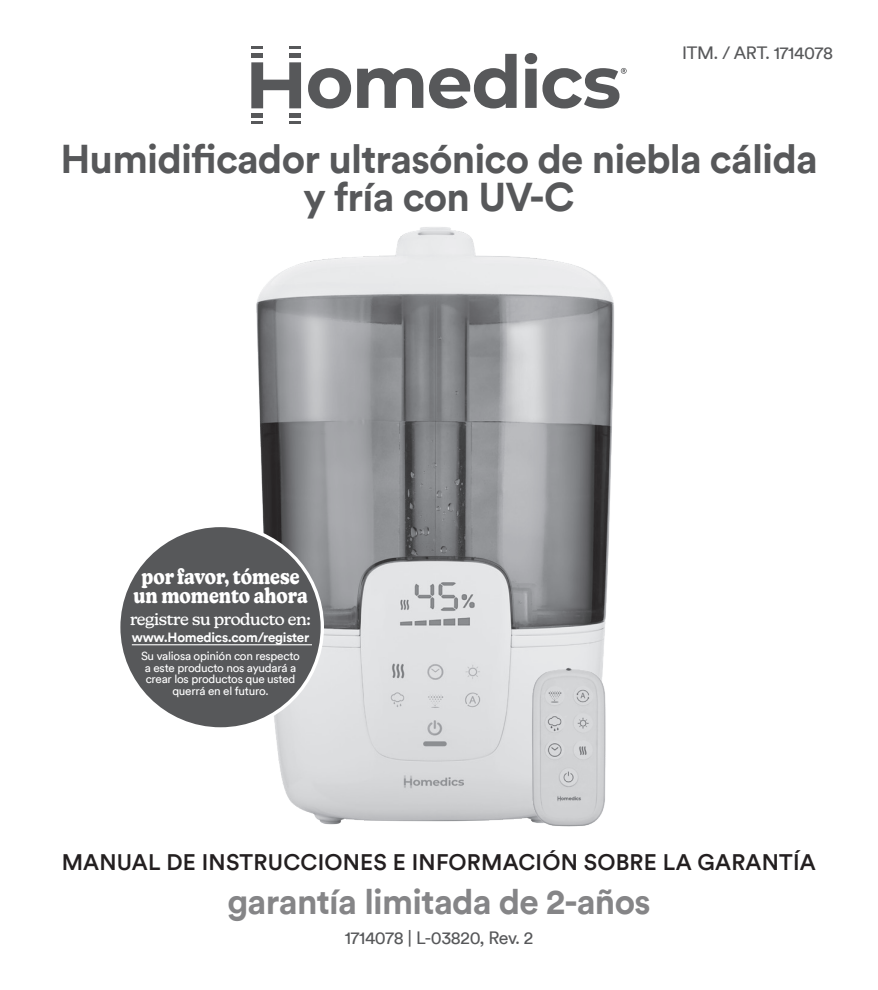
<style>
.page{position:relative;width:878px;height:990px;background:#fff}
.page>*{position:absolute;margin:0;border:0;box-sizing:border-box;transform-origin:0 0}
.t1{font:700 40.25px/37.8px "Circular Std";letter-spacing:-.02em;color:#57585a;text-align:center}
.t2{font:700 35px "Circular Std";letter-spacing:-.02em;color:#858587}
.t3{font:500 22.5px "Circular Std";letter-spacing:.01em;color:#231f20}
.t4{font:700 21.25px/19px "Kansas New";color:#fff;text-align:center;scale:.84 1}
.t5{font:17.75px "Circular Std";letter-spacing:-.02em;color:#57585a}
.t6{font:500 16.75px "Kansas New";letter-spacing:-.02em;color:#fff}
.t7{font:700 13.25px "Circular Std";letter-spacing:-.02em;color:#fff}
.t8{font:11.75px/11.8px "Circular Std";letter-spacing:-.02em;color:#fff;text-align:center}
</style>
<div class="page">
<img style="left:256px;top:227px;width:358px;height:598px">
<img style="left:525px;top:666px;width:88px;height:161px">
<svg style="left:251px;top:62px;width:50px;height:46px"></svg>
<svg style="left:308px;top:68px;width:43px;height:40px"></svg>
<svg style="left:357px;top:68px;width:66px;height:40px"></svg>
<svg style="left:429px;top:54px;width:87px;height:54px"></svg>
<hr style="left:251px;top:113px;width:12px;height:4px;background:#57585a">
<hr style="left:289px;top:113px;width:12px;height:4px;background:#57585a">
<svg style="left:251px;top:121px;width:12px;height:3px"></svg>
<svg style="left:289px;top:121px;width:12px;height:3px"></svg>
<hr style="left:289px;top:53px;width:12px;height:4px;background:#57585a">
<hr style="left:251px;top:53px;width:12px;height:4px;background:#57585a">
<svg style="left:289px;top:46px;width:12px;height:3px"></svg>
<svg style="left:251px;top:46px;width:12px;height:3px"></svg>
<svg style="left:524px;top:53px;width:102px;height:55px"></svg>
<div style="left:119px;top:525px;width:203px;height:204px;background:#57585a;border-radius:50%"></div>
<hr style="left:132px;top:644px;width:180px;height:1px;background:#fff">
<h3 class="t5" style="left:682px;top:42px;width:152px">ITM. / ART. 1714078</h3>
<h1 class="t1" style="left:60px;top:139px;width:759px">Humidificador ultrasónico de niebla cálida y fría con UV-C</h1>
<h3 class="t4" style="left:133px;top:567px;width:209px">por favor, tómese un momento ahora</h3>
<h3 class="t6" style="left:130px;top:609px;width:182px">registre su producto en:</h3>
<p class="t7" style="left:132px;top:628px;width:179px">www.Homedics.com/register</p>
<p class="t8" style="left:141px;top:650px;width:160px">Su valiosa opinión con respecto a este producto nos ayudará a crear los productos que usted querrá en el futuro.</p>
<h3 class="t3" style="left:62px;top:848px;width:755px">MANUAL DE INSTRUCCIONES E INFORMACIÓN SOBRE LA GARANTÍA</h3>
<h2 class="t2" style="left:227px;top:879px;width:424px">garantía limitada de 2-años</h2>
<h3 class="t5" style="left:345px;top:927px;width:190px">1714078 | L-03820, Rev. 2</h3>
</div>
